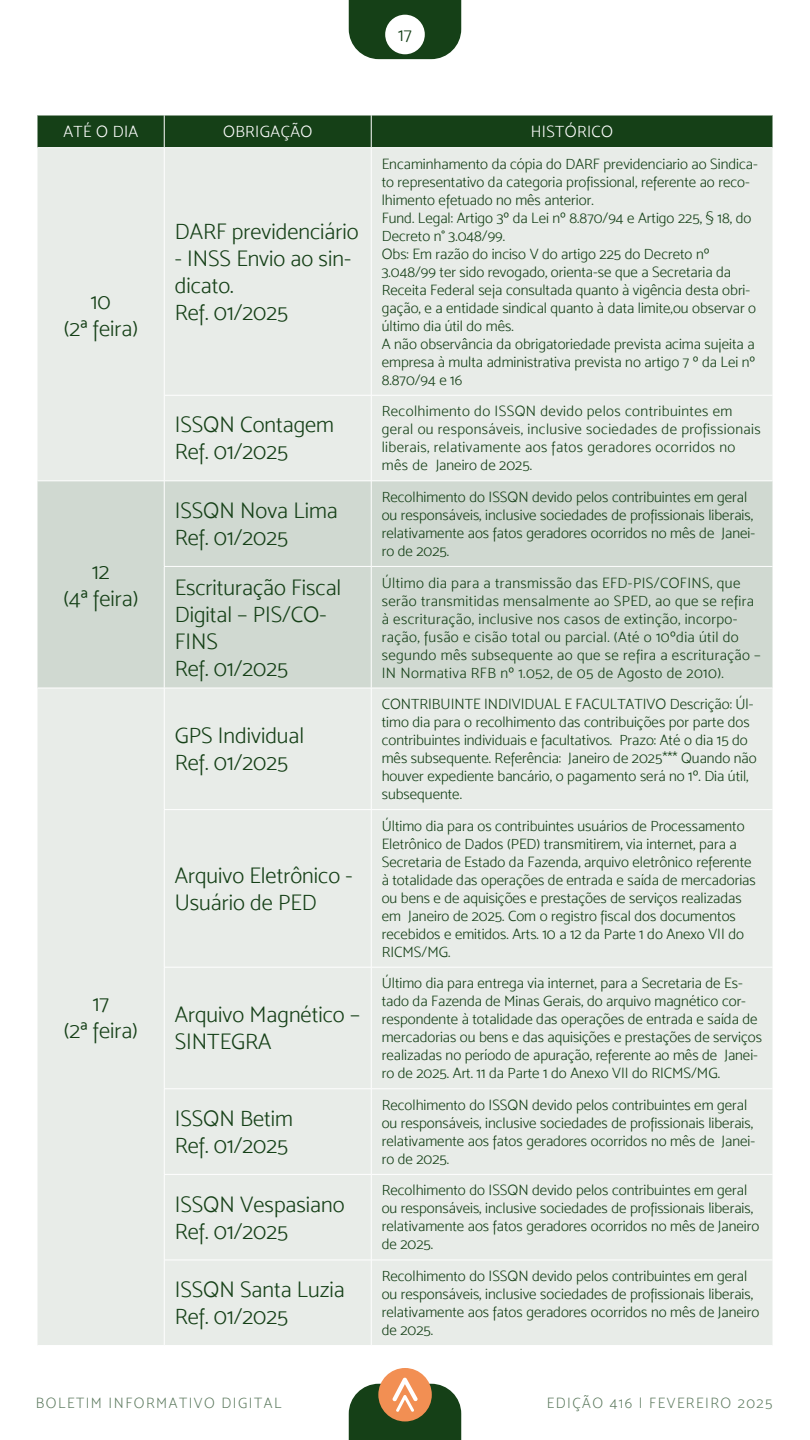
<style>
.page{position:relative;width:810px;height:1440px;background:#fff}
.page>*{position:absolute;margin:0;border:0;box-sizing:border-box;transform-origin:0 0}
.t1{font:22.5px/27px "Mosk Light 300";color:#154017}
.t2{font:18.75px "Mosk Light 300";color:#154017}
.t3{font:16.5px "Mosk Light 300";letter-spacing:.025em;color:#fff}
.t4{font:15px/18px "Mosk Light 300";color:#154017}
.t5{font:15px/18px "Mosk Light 300";letter-spacing:.025em;color:#154017}
.t6{font:15px "Mosk Extra Light 200";letter-spacing:.1em;color:#5b795d}
</style>
<div class="page">
<svg style="left:349px;top:0;width:112px;height:59px;background:#254d27"></svg>
<div style="left:385px;top:15px;width:40px;height:39px;background:#fff;border-radius:50%"></div>
<div style="left:378px;top:1368px;width:54px;height:53px;background:#f28f53;border-radius:50%"></div>
<svg style="left:349px;top:1378px;width:112px;height:62px"></svg>
<div style="left:38px;top:116px;width:734px;height:31px;background:#154017"></div>
<div style="left:38px;top:148px;width:734px;height:1197px;background:#e8ece8"></div>
<div style="left:38px;top:482px;width:734px;height:206px;background:#d0d9d1"></div>
<hr style="left:164px;top:115px;width:1px;height:32px;background:#fff">
<hr style="left:371px;top:115px;width:1px;height:32px;background:#fff">
<hr style="left:164px;top:148px;width:1px;height:247px;background:#fff">
<hr style="left:371px;top:148px;width:1px;height:247px;background:#fff">
<hr style="left:164px;top:395px;width:1px;height:86px;background:#fff">
<hr style="left:371px;top:395px;width:1px;height:86px;background:#fff">
<hr style="left:164px;top:481px;width:1px;height:85px;background:#fff">
<hr style="left:371px;top:481px;width:1px;height:85px;background:#fff">
<hr style="left:164px;top:567px;width:1px;height:121px;background:#fff">
<hr style="left:371px;top:567px;width:1px;height:121px;background:#fff">
<hr style="left:38px;top:688px;width:126px;height:1px;background:#fff">
<hr style="left:164px;top:688px;width:207px;height:1px;background:#fff">
<hr style="left:164px;top:688px;width:1px;height:121px;background:#fff">
<hr style="left:371px;top:688px;width:401px;height:1px;background:#fff">
<hr style="left:371px;top:688px;width:1px;height:121px;background:#fff">
<hr style="left:164px;top:809px;width:207px;height:1px;background:#fff">
<hr style="left:164px;top:810px;width:1px;height:157px;background:#fff">
<hr style="left:371px;top:809px;width:401px;height:1px;background:#fff">
<hr style="left:371px;top:810px;width:1px;height:157px;background:#fff">
<hr style="left:164px;top:967px;width:207px;height:1px;background:#fff">
<hr style="left:164px;top:967px;width:1px;height:122px;background:#fff">
<hr style="left:371px;top:967px;width:401px;height:1px;background:#fff">
<hr style="left:371px;top:967px;width:1px;height:122px;background:#fff">
<hr style="left:164px;top:1089px;width:207px;height:1px;background:#fff">
<hr style="left:164px;top:1089px;width:1px;height:85px;background:#fff">
<hr style="left:371px;top:1089px;width:401px;height:1px;background:#fff">
<hr style="left:371px;top:1089px;width:1px;height:85px;background:#fff">
<hr style="left:164px;top:1174px;width:207px;height:1px;background:#fff">
<hr style="left:164px;top:1175px;width:1px;height:85px;background:#fff">
<hr style="left:371px;top:1174px;width:401px;height:1px;background:#fff">
<hr style="left:371px;top:1175px;width:1px;height:85px;background:#fff">
<hr style="left:164px;top:1260px;width:207px;height:1px;background:#fff">
<hr style="left:164px;top:1260px;width:1px;height:85px;background:#fff">
<hr style="left:371px;top:1260px;width:401px;height:1px;background:#fff">
<hr style="left:371px;top:1260px;width:1px;height:85px;background:#fff">
<hr style="left:165px;top:395px;width:206px;height:1px;background:#fff">
<hr style="left:371px;top:395px;width:401px;height:1px;background:#fff">
<hr style="left:165px;top:481px;width:206px;height:1px;background:#fff">
<hr style="left:371px;top:481px;width:401px;height:1px;background:#fff">
<hr style="left:164px;top:566px;width:208px;height:1px;background:#fff">
<hr style="left:38px;top:481px;width:127px;height:1px;background:#fff">
<hr style="left:372px;top:566px;width:401px;height:1px;background:#fff">
<p class="t2" style="left:398px;top:24px;width:15px">17</p>
<p class="t3" style="left:63px;top:122px;width:77px">ATÉ O DIA</p>
<p class="t3" style="left:223px;top:122px;width:91px">OBRIGAÇÃO</p>
<p class="t3" style="left:531px;top:122px;width:84px">HISTÓRICO</p>
<h1 class="t1" style="left:64px;top:288px;width:76px;text-align:center">10<br>(2ª feira)</h1>
<h1 class="t1" style="left:63px;top:558px;width:77px;text-align:center">12<br>(4ª feira)</h1>
<h1 class="t1" style="left:64px;top:990px;width:76px;text-align:center">17<br>(2ª feira)</h1>
<h1 class="t1" style="left:175px;top:218px;width:185px">DARF previdenciário</h1>
<h1 class="t1" style="left:175px;top:245px;width:178px">- INSS Envio ao sin&shy;dicato.<br>Ref. 01/2025</h1>
<p class="t4" style="left:382px;top:155px;width:378px">Encaminhamento da cópia do DARF previdenciario ao Sindica&shy;to representativo da categoria profissional, referente ao reco&shy;lhimento efetuado no mês anterior.<br>Fund. Legal: Artigo 3º da Lei nº 8.870/94 e Artigo 225, § 18, do Decreto n° 3.048/99.<br>Obs: Em razão do inciso V do artigo 225 do Decreto nº 3.048/99 ter sido revogado, orienta-se que a Secretaria da Receita Federal seja consultada quanto à vigência desta obri&shy;gação, e a entidade sindical quanto à data limite,ou observar o último dia útil do mês.<br>A não observância da obrigatoriedade prevista acima sujeita a empresa à multa administrativa prevista no artigo 7 º da Lei nº 8.870/94 e 16</p>
<h1 class="t1" style="left:175px;top:411px;width:161px">ISSQN Contagem<br>Ref. 01/2025</h1>
<p class="t5" style="left:382px;top:402px;width:380px">Recolhimento do ISSQN devido pelos contribuintes em geral ou responsáveis, inclusive sociedades de profissionais liberais, relativamente aos fatos geradores ocorridos no mês de Janeiro de 2025.</p>
<h1 class="t1" style="left:175px;top:497px;width:164px">ISSQN Nova Lima<br>Ref. 01/2025</h1>
<p class="t4" style="left:382px;top:488px;width:375px">Recolhimento do ISSQN devido pelos contribuintes em geral ou responsáveis, inclusive sociedades de profissionais liberais, relativamente aos fatos geradores ocorridos no mês de Janei&shy;ro de 2025.</p>
<h1 class="t1" style="left:175px;top:574px;width:168px">Escrituração Fiscal<br>Digital – PIS/CO-<br>FINS<br>Ref. 01/2025</h1>
<p class="t5" style="left:382px;top:573px;width:381px">Último dia para a transmissão das EFD-PIS/COFINS, que serão transmitidas mensalmente ao SPED, ao que se refira à escrituração, inclusive nos casos de extinção, incorpo&shy;ração, fusão e cisão total ou parcial. (Até o 10ºdia útil do segundo mês subsequente ao que se refira a escrituração – IN Normativa RFB nº 1.052, de 05 de Agosto de 2010).</p>
<h1 class="t1" style="left:175px;top:722px;width:131px">GPS Individual<br>Ref. 01/2025</h1>
<h1 class="t1" style="left:175px;top:862px;width:179px">Arquivo Eletrônico -<br>Usuário de PED</h1>
<h1 class="t1" style="left:175px;top:1001px;width:187px">Arquivo Magnético –<br>SINTEGRA</h1>
<p class="t4" style="left:382px;top:695px;width:377px">CONTRIBUINTE INDIVIDUAL E FACULTATIVO Descrição: Úl&shy;timo dia para o recolhimento das contribuições por parte dos contribuintes individuais e facultativos. Prazo: Até o dia 15 do mês subsequente. Referência: Janeiro de 2025*** Quando não houver expediente bancário, o pagamento será no 1º. Dia útil, subsequente.</p>
<p class="t4" style="left:382px;top:817px;width:376px">Último dia para os contribuintes usuários de Processamento Eletrônico de Dados (PED) transmitirem, via internet, para a Secretaria de Estado da Fazenda, arquivo eletrônico referente à totalidade das operações de entrada e saída de mercadorias ou bens e de aquisições e prestações de serviços realizadas em Janeiro de 2025. Com o registro fiscal dos documentos recebidos e emitidos. Arts. 10 a 12 da Parte 1 do Anexo VII do RICMS/MG.</p>
<p class="t4" style="left:382px;top:974px;width:382px">Último dia para entrega via internet, para a Secretaria de Es&shy;tado da Fazenda de Minas Gerais, do arquivo magnético cor&shy;respondente à totalidade das operações de entrada e saída de mercadorias ou bens e das aquisições e prestações de serviços realizadas no período de apuração, referente ao mês de Janei&shy;ro de 2025. Art. 11 da Parte 1 do Anexo VII do RICMS/MG.</p>
<h1 class="t1" style="left:175px;top:1105px;width:120px">ISSQN Betim<br>Ref. 01/2025</h1>
<p class="t4" style="left:382px;top:1096px;width:375px">Recolhimento do ISSQN devido pelos contribuintes em geral ou responsáveis, inclusive sociedades de profissionais liberais, relativamente aos fatos geradores ocorridos no mês de Janei&shy;ro de 2025.</p>
<h1 class="t1" style="left:175px;top:1190px;width:171px">ISSQN Vespasiano<br>Ref. 01/2025</h1>
<p class="t4" style="left:382px;top:1181px;width:379px">Recolhimento do ISSQN devido pelos contribuintes em geral ou responsáveis, inclusive sociedades de profissionais liberais, relativamente aos fatos geradores ocorridos no mês de Janeiro de 2025.</p>
<h1 class="t1" style="left:175px;top:1276px;width:171px">ISSQN Santa Luzia<br>Ref. 01/2025</h1>
<p class="t4" style="left:382px;top:1267px;width:379px">Recolhimento do ISSQN devido pelos contribuintes em geral ou responsáveis, inclusive sociedades de profissionais liberais, relativamente aos fatos geradores ocorridos no mês de Janeiro de 2025.</p>
<p class="t6" style="left:36px;top:1394px;width:247px">BOLETIM INFORMATIVO DIGITAL</p>
<p class="t6" style="left:547px;top:1394px;width:227px">EDIÇÃO 416 | FEVEREIRO 2025</p>
</div>
